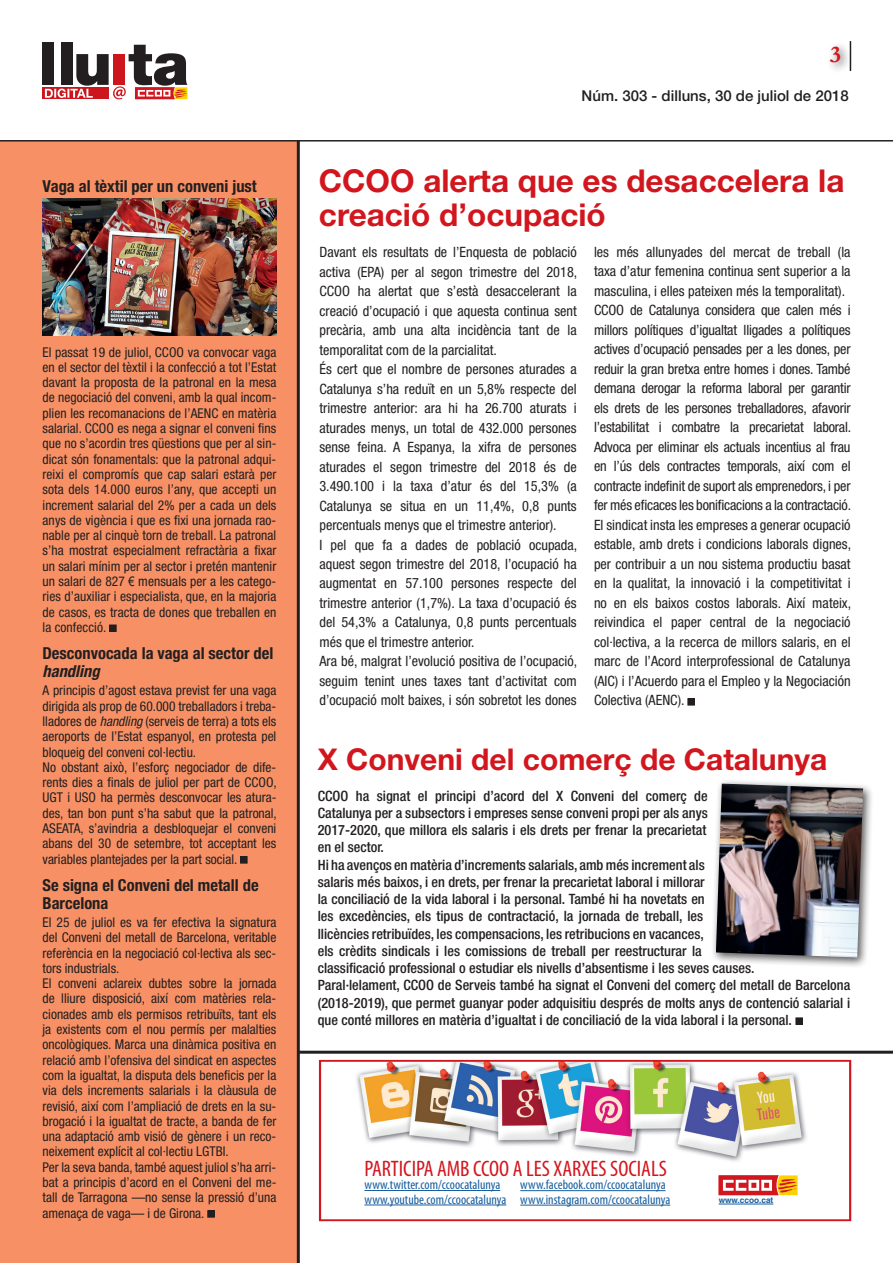
<style>
.page{position:relative;width:893px;height:1263px;background:#fff}
.page>*{position:absolute;margin:0;border:0;box-sizing:border-box;transform-origin:0 0}
.t1{font:700 31.5px/34.5px "Helvetica Neue";color:#d2161e}
.t2{font:700 30px "Helvetica Neue";color:#d2161e}
.t3{font:700 24px "Garamond";color:#d2161e}
.t4{font:condensed 22.5px "Myriad Pro";color:#d2161e}
.t5{font:700 condensed 16.5px/18px "Helvetica Neue";color:#231f20}
.t6{font:italic 700 condensed 16.5px "Helvetica Neue";color:#231f20}
.t7{font:500 15px "Helvetica Neue";color:#231f20}
.t8{font:condensed 14.25px/19.5px "Helvetica Neue";color:#231f20}
.t9{font:500 condensed 14.25px/17.2px "Helvetica Neue";color:#231f20}
.t10{font:condensed 13.5px/15.3px "Helvetica Neue";color:#231f20}
.t11{font:condensed 13.5px/14.4px "Myriad Pro";color:#175d9e}
.t12{font:700 8.25px "Helvetica";color:#175d9e}
.s1{font-family:"Arial Narrow";font-stretch:normal}
.s2{font-style:italic}
</style>
<div class="page">
<div style="left:0;top:141px;width:298px;height:1122px;background:#f79165"></div>
<div style="left:43px;top:43px;width:11px;height:42px;background:#231f20"></div>
<div style="left:61px;top:43px;width:12px;height:42px;background:#231f20"></div>
<div style="left:43px;top:87px;width:66px;height:12px;background:#d0232b"></div>
<svg style="left:45px;top:45px;width:142px;height:54px"></svg>
<div style="left:826px;top:42px;width:25px;height:31px;background:#231f20;opacity:.75"></div>
<hr style="left:850px;top:41px;width:1px;height:30px;background:#231f20">
<hr style="left:297px;top:140px;width:3px;height:1123px;background:#231f20">
<hr style="left:0;top:140px;width:893px;height:2px;background:#231f20">
<img style="left:356px;top:1063px;width:450px;height:143px">
<div style="left:319px;top:1060px;width:532px;height:161px;border:2px solid #d2161e"></div>
<svg style="left:719px;top:1175px;width:79px;height:20px;background:#e46f4f"></svg>
<hr style="left:719px;top:1204px;width:54px;height:1px;background:#175d9e">
<hr style="left:364px;top:1190px;width:136px;height:1px;background:#175d9e">
<hr style="left:364px;top:1204px;width:142px;height:1px;background:#175d9e">
<hr style="left:520px;top:1190px;width:146px;height:1px;background:#175d9e">
<hr style="left:520px;top:1205px;width:150px;height:1px;background:#175d9e">
<hr style="left:297px;top:1051px;width:596px;height:3px;background:#231f20">
<div style="left:687px;top:698px;width:8px;height:8px;border:2px solid #231f20"></div>
<div style="left:109px;top:624px;width:8px;height:8px;border:2px solid #231f20"></div>
<div style="left:240px;top:856px;width:8px;height:8px;border:2px solid #231f20"></div>
<div style="left:207px;top:1210px;width:8px;height:8px;border:2px solid #231f20"></div>
<div style="left:795px;top:1017px;width:8px;height:8px;border:2px solid #231f20"></div>
<div style="left:711px;top:779px;width:163px;height:189px;background:#231f20;opacity:.75"></div>
<img style="left:716px;top:784px;width:147px;height:173px">
<img style="left:43px;top:199px;width:233px;height:136px">
<p class="t5" style="left:43px;top:177px;width:216px">Vaga al tèxtil per un conveni just</p>
<p class="t10" style="left:43px;top:344px;width:235px;text-align:justify">El passat 19 de juliol, CCOO va convocar vaga en el sector del tèxtil i la confecció a tot l’Estat davant la proposta de la patronal en la mesa de negociació del conveni, amb la qual incom&shy;plien les recomanacions de l’AENC en matèria salarial. CCOO es nega a signar el conveni fins que no s’acordin tres qüestions que per al sin&shy;dicat són fonamentals: que la patronal adqui&shy;reixi el compromís que cap salari estarà per sota dels 14.000 euros l’any, que accepti un increment salarial del 2% per a cada un dels anys de vigència i que es fixi una jornada rao&shy;nable per al cinquè torn de treball. La patronal s’ha mostrat especialment refractària a fixar un salari mínim per al sector i pretén mantenir un salari de 827 <span class="s1">€</span> mensuals per a les catego&shy;ries d’auxiliar i especialista, que, en la majoria de casos, es tracta de dones que treballen en la confecció.</p>
<p class="t5" style="left:43px;top:644px;width:232px">Desconvocada la vaga al sector del</p>
<p class="t6" style="left:43px;top:661px;width:59px">handling</p>
<p class="t10" style="left:43px;top:683px;width:236px">A principis d’agost estava previst fer una vaga dirigida als prop de 60.000 treballadors i treba&shy;lladores de <span class="s2">handling</span> (serveis de terra) a tots els aeroports de l’Estat espanyol, en protesta pel bloqueig del conveni col·lectiu.<br>No obstant això, l’esforç negociador de dife&shy;rents dies a finals de juliol per part de CCOO, UGT i USO ha permès desconvocar les atura&shy;des, tan bon punt s’ha sabut que la patronal, ASEATA, s’avindria a desbloquejar el conveni abans del 30 de setembre, tot acceptant les variables plantejades per la part social.</p>
<p class="t5" style="left:43px;top:875px;width:218px">Se signa el Conveni del metall de<br>Barcelona</p>
<p class="t10" style="left:43px;top:914px;width:235px">El 25 de juliol es va fer efectiva la signatura del Conveni del metall de Barcelona, veritable referència en la negociació col·lectiva als sec&shy;tors industrials.<br>El conveni aclareix dubtes sobre la jornada de lliure disposició, així com matèries rela&shy;cionades amb els permisos retribuïts, tant els ja existents com el nou permís per malalties oncològiques. Marca una dinàmica positiva en relació amb l’ofensiva del sindicat en aspectes com la igualtat, la disputa dels beneficis per la via dels increments salarials i la clàusula de revisió, així com l’ampliació de drets en la su&shy;brogació i la igualtat de tracte, a banda de fer una adaptació amb visió de gènere i un reco&shy;neixement explícit al col·lectiu LGTBI.<br>Per la seva banda, també aquest juliol s’ha arri&shy;bat a principis d’acord en el Conveni del me&shy;tall de Tarragona —no sense la pressió d’una amenaça de vaga— i de Girona.</p>
<h3 class="t3" style="left:830px;top:38px;width:13px">3</h3>
<p class="t7" style="left:582px;top:87px;width:269px">Núm. 303 - dilluns, 30 de juliol de 2018</p>
<h1 class="t1" style="left:319px;top:162px;width:527px">CCOO alerta que es desaccelera la creació d’ocupació</h1>
<p class="t8" style="left:319px;top:242px;width:259px">Davant els resultats de l’Enquesta de població activa (EPA) per al segon trimestre del 2018, CCOO ha alertat que s’està desaccelerant la creació d’ocupació i que aquesta continua sent precària, amb una alta incidència tant de la temporalitat com de la parcialitat.<br>És cert que el nombre de persones aturades a Catalunya s’ha reduït en un 5,8% respecte del trimestre anterior: ara hi ha 26.700 aturats i aturades menys, un total de 432.000 persones sense feina. A Espanya, la xifra de persones aturades el segon trimestre del 2018 és de 3.490.100 i la taxa d’atur és del 15,3% (a Catalunya se situa en un 11,4%, 0,8 punts percentuals menys que el trimestre anterior).<br>I pel que fa a dades de població ocupada, aquest segon trimestre del 2018, l’ocupació ha augmentat en 57.100 persones respecte del trimestre anterior (1,7%). La taxa d’ocupació és del 54,3% a Catalunya, 0,8 punts percentuals més que el trimestre anterior.<br>Ara bé, malgrat l’evolució positiva de l’ocupació, seguim tenint unes taxes tant d’activitat com d’ocupació molt baixes, i són sobretot les dones</p>
<p class="t8" style="left:594px;top:242px;width:259px">les més allunyades del mercat de treball (la taxa d’atur femenina continua sent superior a la masculina, i elles pateixen més la temporalitat).<br>CCOO de Catalunya considera que calen més i millors polítiques d’igualtat lligades a polítiques actives d’ocupació pensades per a les dones, per reduir la gran bretxa entre homes i dones. També demana derogar la reforma laboral per garantir els drets de les persones treballadores, afavorir l’estabilitat i combatre la precarietat laboral.<br>Advoca per eliminar els actuals incentius al frau en l’ús dels contractes temporals, així com el contracte indefinit de suport als emprenedors, i per fer més eficaces les bonificacions a la contractació.<br>El sindicat insta les empreses a generar ocupació estable, amb drets i condicions laborals dignes, per contribuir a un nou sistema productiu basat en la qualitat, la innovació i la competitivitat i no en els baixos costos laborals. Així mateix, reivindica el paper central de la negociació col·lectiva, a la recerca de millors salaris, en el marc de l’Acord interprofessional de Catalunya (AIC) i l’Acuerdo para el Empleo y la Negociación Colectiva (AENC).</p>
<h2 class="t2" style="left:318px;top:740px;width:511px">X Conveni del comerç de Catalunya</h2>
<p class="t9" style="left:318px;top:787px;width:534px">CCOO ha signat el principi d’acord del X Conveni del comerç de<br>Catalunya per a subsectors i empreses sense conveni propi per als anys<br>2017-2020, que millora els salaris i els drets per frenar la precarietat<br>en el sector.<br>Hi ha avenços en matèria d’increments salarials, amb més increment als<br>salaris més baixos, i en drets, per frenar la precarietat laboral i millorar<br>la conciliació de la vida laboral i la personal. També hi ha novetats en<br>les excedències, els tipus de contractació, la jornada de treball, les<br>llicències retribuïdes, les compensacions, les retribucions en vacances,<br>els crèdits sindicals i les comissions de treball per reestructurar la<br>classificació professional o estudiar els nivells d’absentisme i les seves causes.<br>Paral·lelament, CCOO de Serveis també ha signat el Conveni del comerç del metall de Barcelona (2018-2019), que permet guanyar poder adquisitiu després de molts anys de contenció salarial i que conté millores en matèria d’igualtat i de conciliació de la vida laboral i la personal.</p>
<h3 class="t4" style="left:364px;top:1154px;width:304px">PARTICIPA AMB CCOO A LES XARXES SOCIALS</h3>
<p class="t11" style="left:364px;top:1177px;width:143px">www.twitter.com/ccoocatalunya www.youtube.com/ccoocatalunya</p>
<p class="t11" style="left:520px;top:1177px;width:151px">www.facebook.com/ccoocatalunya www.instagram.com/ccoocatalunya</p>
<p class="t12" style="left:719px;top:1195px;width:56px">www.ccoo.cat</p>
</div>
